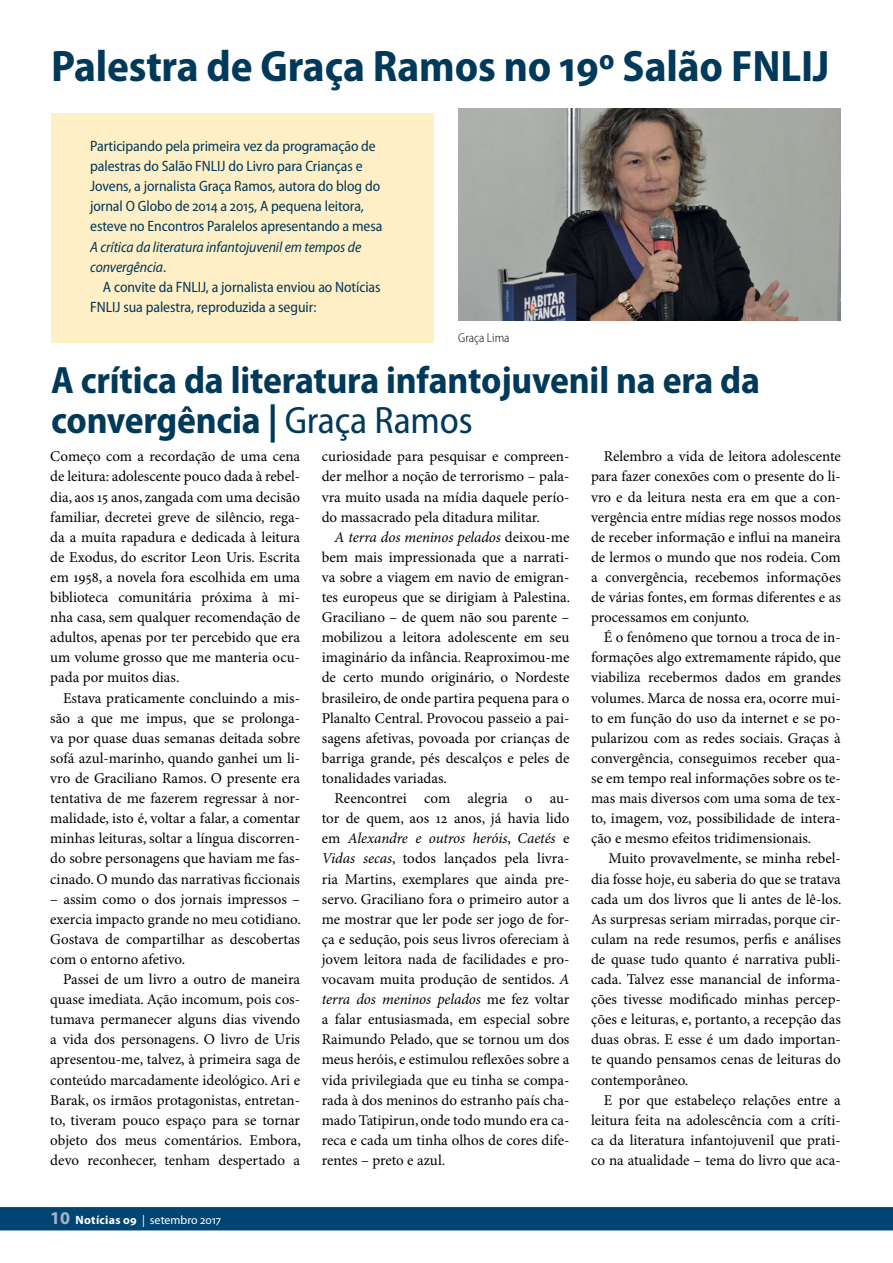
<style>
.page{position:relative;width:893px;height:1263px;background:#fff}
.page>*{position:absolute;margin:0;border:0;box-sizing:border-box;transform-origin:0 0}
.t1{font:700 semi-condensed 44.25px "Myriad Pro";letter-spacing:-.005em;color:#003959}
.t2{font:700 semi-condensed 38.25px/40.2px "Myriad Pro";letter-spacing:-.005em;color:#003959}
.t3{font:15px/20.1px "Minion Pro";color:#000;text-align:justify}
.t4{font:semi-condensed 15px/20.1px "Myriad Pro";letter-spacing:-.005em;color:#003959}
.t5{font:italic semi-condensed 15px/20.1px "Myriad Pro";letter-spacing:-.005em;color:#003959}
.t6{font:300 semi-condensed 12.75px "Myriad Pro";color:#000}
.t7{font:12px "Myriad Pro";letter-spacing:-.005em;color:#fff}
.s1{font-style:normal}
.s2{font-weight:400}
.s3{font-style:italic}
.s4{font-weight:700;font-size:18px;color:#abb3c3}
.s5{font-weight:700}
</style>
<div class="page">
<div style="left:51px;top:113px;width:383px;height:230px;background:#ffefc6"></div>
<div style="left:0;top:1207px;width:893px;height:23px;background:#004674"></div>
<img style="left:458px;top:108px;width:383px;height:212px">
<h1 class="t1" style="left:51px;top:38px;width:780px">Palestra de Graça Ramos no 19º Salão FNLIJ</h1>
<p class="t4" style="left:90px;top:136px;width:294px">Participando pela primeira vez da programação de palestras do Salão FNLIJ do Livro para Crianças e Jovens, a jornalista Graça Ramos, autora do blog do jornal O Globo de 2014 a 2015, A pequena leitora, esteve no Encontros Paralelos apresentando a mesa</p>
<p class="t5" style="left:90px;top:236px;width:273px">A crítica da literatura infantojuvenil em tempos de convergência<span class="s1">.</span></p>
<p class="t4" style="left:90px;top:276px;width:292px;text-indent:13px">A convite da FNLIJ, a jornalista enviou ao Notícias<br>FNLIJ sua palestra, reproduzida a seguir:</p>
<p class="t6" style="left:458px;top:330px;width:53px">Graça Lima</p>
<h2 class="t2" style="left:51px;top:358px;width:710px">A crítica da literatura infantojuvenil na era da convergência | <span class="s2">Graça Ramos</span></h2>
<p class="t3" style="left:50px;top:447px;width:251px">Começo com a recordação de uma cena de leitura: adolescente pouco dada à rebel&shy;dia, aos 15 anos, zangada com uma decisão familiar, decretei greve de silêncio, rega&shy;da a muita rapadura e dedicada à leitura de Exodus, do escritor Leon Uris. Escrita em 1958, a novela fora escolhida em uma biblioteca comunitária próxima à mi&shy;nha casa, sem qualquer recomendação de adultos, apenas por ter percebido que era um volume grosso que me manteria ocu&shy;pada por muitos dias.</p>
<p class="t3" style="left:50px;top:688px;width:251px;text-indent:13px">Estava praticamente concluindo a mis&shy;são a que me impus, que se prolonga&shy;va por quase duas semanas deitada sobre sofá azul-marinho, quando ganhei um li&shy;vro de Graciliano Ramos. O presente era tentativa de me fazerem regressar à nor&shy;malidade, isto é, voltar a falar, a comentar minhas leituras, soltar a língua discorren&shy;do sobre personagens que haviam me fas&shy;cinado. O mundo das narrativas ficcionais</p>
<p class="t3" style="left:50px;top:889px;width:252px">– assim como o dos jornais impressos – exercia impacto grande no meu cotidiano.<br>Gostava de compartilhar as descobertas com o entorno afetivo.</p>
<p class="t3" style="left:50px;top:970px;width:252px;text-indent:13px">Passei de um livro a outro de maneira quase imediata. Ação incomum, pois cos&shy;tumava permanecer alguns dias vivendo a vida dos personagens. O livro de Uris apresentou-me, talvez, à primeira saga de conteúdo marcadamente ideológico. Ari e Barak, os irmãos protagonistas, entretan&shy;to, tiveram pouco espaço para se tornar objeto dos meus comentários. Embora, devo reconhecer, tenham despertado a</p>
<p class="t3" style="left:322px;top:447px;width:249px">curiosidade para pesquisar e compreen&shy;der melhor a noção de terrorismo – pala&shy;vra muito usada na mídia daquele perío&shy;do massacrado pela ditadura militar.</p>
<p class="t3" style="left:322px;top:527px;width:250px;text-indent:13px"><span class="s3">A terra dos meninos pelados</span> deixou-me bem mais impressionada que a narrati&shy;va sobre a viagem em navio de emigran&shy;tes europeus que se dirigiam à Palestina.<br>Graciliano – de quem não sou parente – mobilizou a leitora adolescente em seu imaginário da infância. Reaproximou-me de certo mundo originário, o Nordeste brasileiro, de onde partira pequena para o Planalto Central. Provocou passeio a pai&shy;sagens afetivas, povoada por crianças de barriga grande, pés descalços e peles de tonalidades variadas.</p>
<p class="t3" style="left:322px;top:789px;width:249px;text-indent:13px">Reencontrei com alegria o au&shy;tor de quem, aos 12 anos, já havia lido em <span class="s3">Alexandre e outros heróis</span>, <span class="s3">Caetés</span> e <span class="s3">Vidas secas</span>, todos lançados pela livra&shy;ria Martins, exemplares que ainda pre&shy;servo. Graciliano fora o primeiro autor a me mostrar que ler pode ser jogo de for&shy;ça e sedução, pois seus livros ofereciam à jovem leitora nada de facilidades e pro&shy;vocavam muita produção de sentidos. <span class="s3">A terra dos meninos pelados</span> me fez voltar a falar entusiasmada, em especial sobre Raimundo Pelado, que se tornou um dos meus heróis, e estimulou reflexões sobre a vida privilegiada que eu tinha se compa&shy;rada à dos meninos do estranho país cha&shy;mado Tatipirun, onde todo mundo era ca&shy;reca e cada um tinha olhos de cores dife&shy;rentes – preto e azul.</p>
<p class="t3" style="left:591px;top:447px;width:251px;text-indent:13px">Relembro a vida de leitora adolescente para fazer conexões com o presente do li&shy;vro e da leitura nesta era em que a con&shy;vergência entre mídias rege nossos modos de receber informação e influi na maneira de lermos o mundo que nos rodeia. Com a convergência, recebemos informações de várias fontes, em formas diferentes e as processamos em conjunto.</p>
<p class="t3" style="left:591px;top:628px;width:251px;text-indent:13px">É o fenômeno que tornou a troca de in&shy;formações algo extremamente rápido, que viabiliza recebermos dados em grandes volumes. Marca de nossa era, ocorre mui&shy;to em função do uso da internet e se po&shy;pularizou com as redes sociais. Graças à convergência, conseguimos receber qua&shy;se em tempo real informações sobre os te&shy;mas mais diversos com uma soma de tex&shy;to, imagem, voz, possibilidade de intera&shy;ção e mesmo efeitos tridimensionais.</p>
<p class="t3" style="left:591px;top:849px;width:252px;text-indent:18px">Muito provavelmente, se minha rebel&shy;dia fosse hoje, eu saberia do que se tratava cada um dos livros que li antes de lê-los.<br>As surpresas seriam mirradas, porque cir&shy;culam na rede resumos, perfis e análises de quase tudo quanto é narrativa publi&shy;cada. Talvez esse manancial de informa&shy;ções tivesse modificado minhas percep&shy;ções e leituras, e, portanto, a recepção das duas obras. E esse é um dado importan&shy;te quando pensamos cenas de leituras do contemporâneo.</p>
<p class="t3" style="left:591px;top:1090px;width:251px;text-indent:13px">E por que estabeleço relações entre a leitura feita na adolescência com a críti&shy;ca da literatura infantojuvenil que prati&shy;co na atualidade – tema do livro que aca-</p>
<p class="t7" style="left:50px;top:1212px;width:172px"><span class="s4">10</span> <span class="s5">Notícias 09</span> | setembro 2017</p>
</div>
